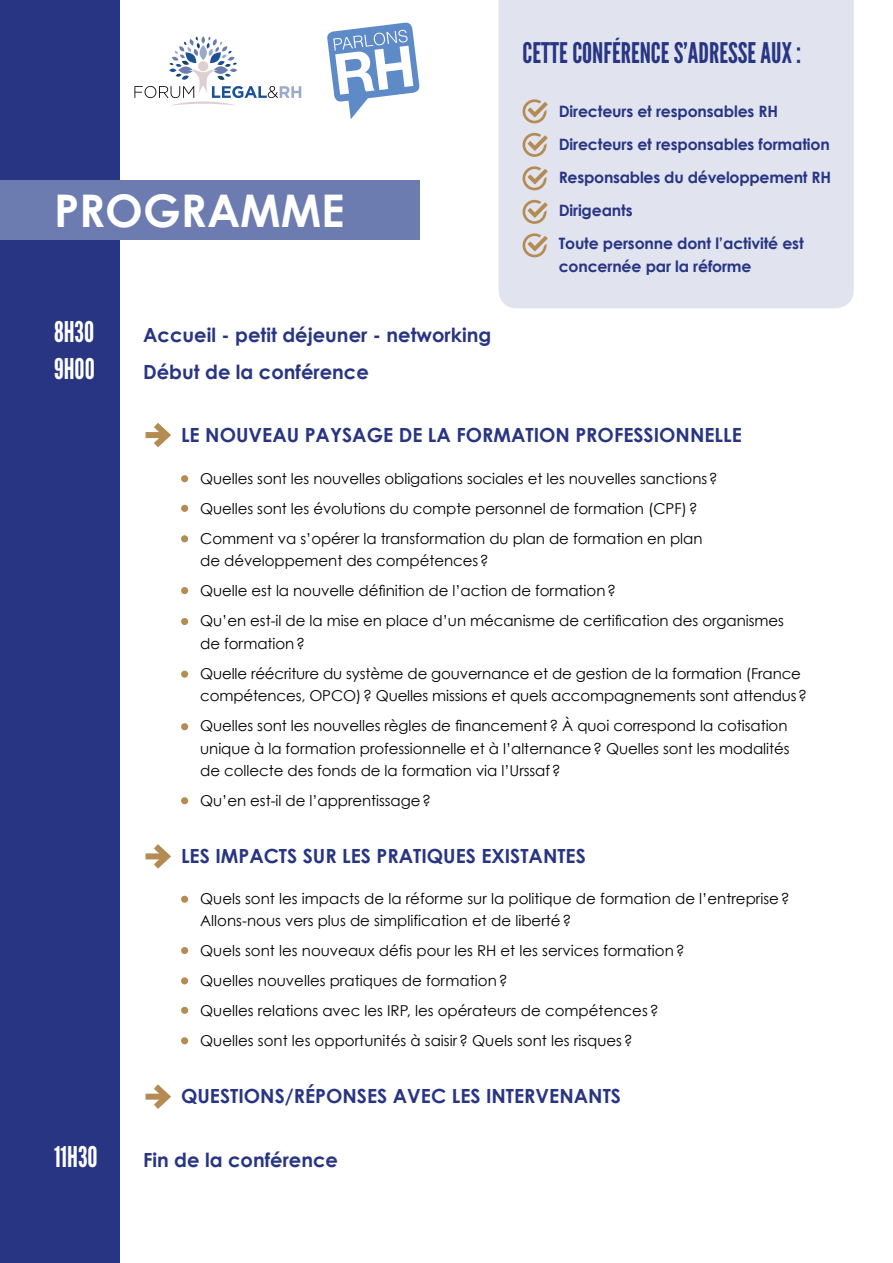
<style>
.page{position:relative;width:893px;height:1263px;background:#fff}
.page>*{position:absolute;margin:0;border:0;box-sizing:border-box;transform-origin:0 0}
.t1{font:700 45px "Century Gothic";color:#fff}
.t2{font:28.5px "League Gothic";color:#fff}
.t3{font:28.35px "League Gothic";color:#283583}
.t4{font:700 19.5px "Century Gothic";color:#283583}
.t5{font:700 15.75px/33px "Century Gothic";letter-spacing:-.01em;color:#283583}
.t6{font:15px/30px "Century Gothic";letter-spacing:-.005em;color:#000}
</style>
<div class="page">
<div style="left:0;top:0;width:119px;height:1263px;background:#283583"></div>
<div style="left:0;top:181px;width:419px;height:59px;background:#6c7cb0"></div>
<div style="left:499px;top:0;width:355px;height:308px;background:#e1e3ef"></div>
<svg style="left:134px;top:36px;width:167px;height:70px"></svg>
<svg style="left:327px;top:23px;width:93px;height:96px"></svg>
<div style="left:146px;top:432px;width:21px;height:6px;background:#b48b52"></div>
<svg style="left:147px;top:423px;width:24px;height:25px"></svg>
<svg style="left:147px;top:844px;width:24px;height:25px"></svg>
<svg style="left:147px;top:1084px;width:24px;height:25px"></svg>
<div style="left:181px;top:475px;width:7px;height:7px;background:#b48b52;border-radius:50%"></div>
<div style="left:181px;top:505px;width:7px;height:7px;background:#b48b52;border-radius:50%"></div>
<div style="left:181px;top:947px;width:7px;height:7px;background:#b48b52;border-radius:50%"></div>
<div style="left:181px;top:1007px;width:7px;height:7px;background:#b48b52;border-radius:50%"></div>
<div style="left:181px;top:896px;width:7px;height:7px;background:#b48b52;border-radius:50%"></div>
<div style="left:181px;top:977px;width:7px;height:7px;background:#b48b52;border-radius:50%"></div>
<div style="left:181px;top:1037px;width:7px;height:7px;background:#b48b52;border-radius:50%"></div>
<div style="left:181px;top:535px;width:7px;height:7px;background:#b48b52;border-radius:50%"></div>
<div style="left:181px;top:587px;width:7px;height:7px;background:#b48b52;border-radius:50%"></div>
<div style="left:181px;top:618px;width:7px;height:7px;background:#b48b52;border-radius:50%"></div>
<div style="left:181px;top:671px;width:7px;height:7px;background:#b48b52;border-radius:50%"></div>
<div style="left:181px;top:723px;width:7px;height:7px;background:#b48b52;border-radius:50%"></div>
<div style="left:181px;top:797px;width:7px;height:7px;background:#b48b52;border-radius:50%"></div>
<svg style="left:523px;top:99px;width:25px;height:24px"></svg>
<svg style="left:523px;top:133px;width:25px;height:24px"></svg>
<svg style="left:523px;top:166px;width:25px;height:24px"></svg>
<svg style="left:523px;top:200px;width:25px;height:24px"></svg>
<svg style="left:523px;top:233px;width:25px;height:24px"></svg>
<h1 class="t1" style="left:54px;top:183px;width:292px">PROGRAMME</h1>
<h2 class="t2" style="left:54px;top:315px;width:42px">8H30</h2>
<h3 class="t4" style="left:143px;top:322px;width:350px">Accueil - petit déjeuner - networking</h3>
<h2 class="t2" style="left:54px;top:352px;width:42px">9H00</h2>
<h3 class="t4" style="left:143px;top:360px;width:227px">Début de la conférence</h3>
<h3 class="t3" style="left:523px;top:36px;width:280px">CETTE CONFÉRENCE S’ADRESSE AUX:</h3>
<p class="t5" style="left:559px;top:95px;width:274px">Directeurs et responsables RH<br>Directeurs et responsables formation<br>Responsables du développement RH<br>Dirigeants<br>Toute personne dont l’activité est</p>
<p class="t5" style="left:559px;top:249px;width:194px">concernée par la réforme</p>
<h3 class="t4" style="left:181px;top:422px;width:562px">LE NOUVEAU PAYSAGE DE LA FORMATION PROFESSIONNELLE</h3>
<p class="t6" style="left:200px;top:463px;width:519px">Quelles sont les nouvelles obligations sociales et les nouvelles sanctions?<br>Quelles sont les évolutions du compte personnel de formation (CPF)?<br>Comment va s’opérer la transformation du plan de formation en plan</p>
<p class="t6" style="left:200px;top:545px;width:585px">de développement des compétences?<br>Quelle est la nouvelle définition de l’action de formation?<br>Qu’en est-il de la mise en place d’un mécanisme de certification des organismes</p>
<p class="t6" style="left:200px;top:628px;width:602px">de formation?<br>Quelle réécriture du système de gouvernance et de gestion de la formation (France</p>
<p class="t6" style="left:200px;top:680px;width:608px">compétences, OPCO)? Quelles missions et quels accompagnements sont attendus?<br>Quelles sont les nouvelles règles de financement? À quoi correspond la cotisation</p>
<p class="t6" style="left:200px;top:737px;width:591px;line-height:22.5px">unique à la formation professionnelle et à l’alternance? Quelles sont les modalités de collecte des fonds de la formation via l’Urssaf?</p>
<p class="t6" style="left:200px;top:785px;width:232px">Qu’en est-il de l’apprentissage?</p>
<h3 class="t4" style="left:181px;top:844px;width:406px">LES IMPACTS SUR LES PRATIQUES EXISTANTES</h3>
<p class="t6" style="left:200px;top:887px;width:591px;line-height:22.5px">Quels sont les impacts de la réforme sur la politique de formation de l’entreprise?<br>Allons-nous vers plus de simplification et de liberté?</p>
<p class="t6" style="left:200px;top:935px;width:486px">Quels sont les nouveaux défis pour les RH et les services formation?<br>Quelles nouvelles pratiques de formation?<br>Quelles relations avec les IRP, les opérateurs de compétences?<br>Quelles sont les opportunités à saisir? Quels sont les risques?</p>
<h3 class="t4" style="left:181px;top:1084px;width:441px">QUESTIONS/RÉPONSES AVEC LES INTERVENANTS</h3>
<h2 class="t2" style="left:54px;top:1140px;width:45px">11H30</h2>
<h3 class="t4" style="left:143px;top:1148px;width:197px">Fin de la conférence</h3>
</div>
